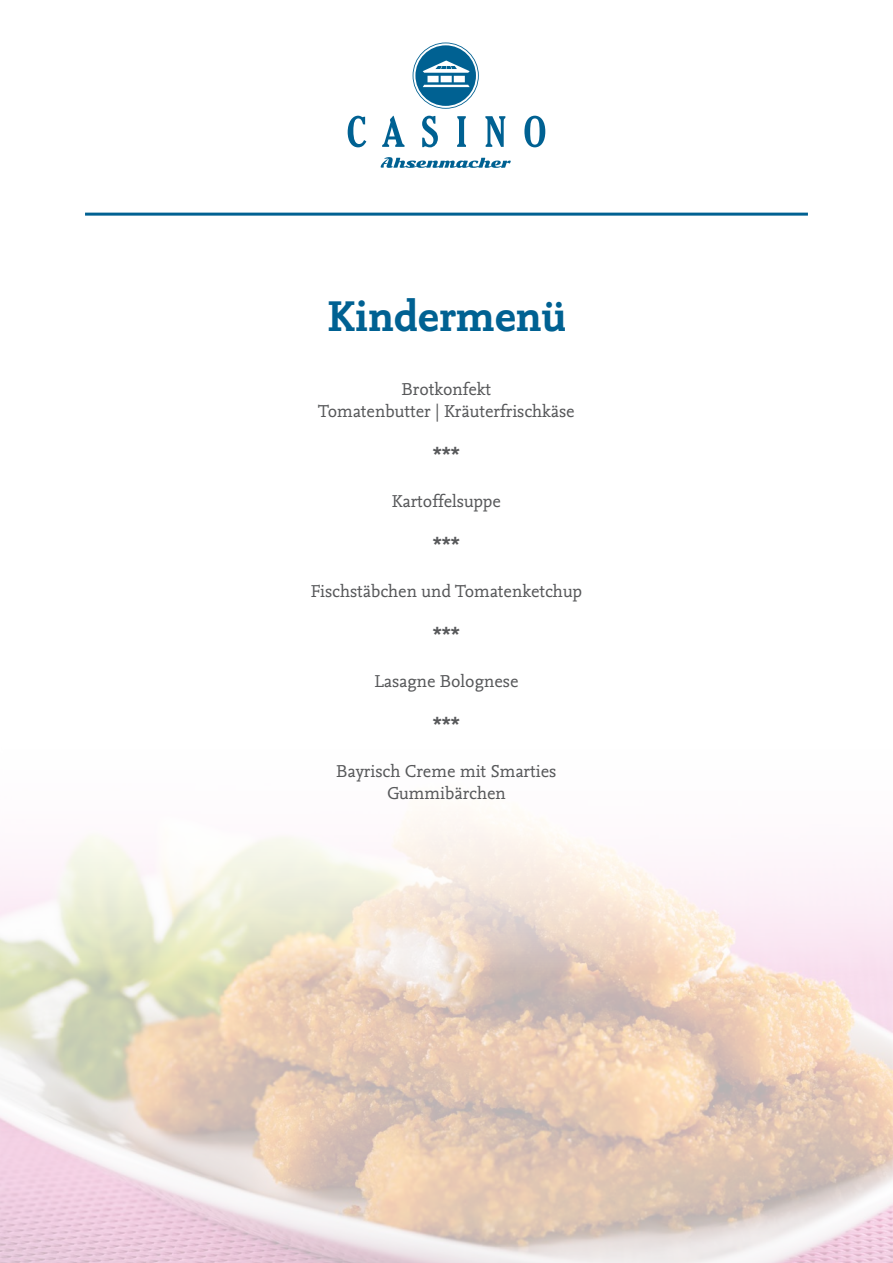
<style>
.page{position:relative;width:893px;height:1263px;background:#fff}
.page>*{position:absolute;margin:0;border:0;box-sizing:border-box;transform-origin:0 0}
.t1{font:700 45px "Nexus Mix TF";color:#006192}
.t2{font:18px/21.6px "Nexus Mix TF";color:#57585a;text-align:center}
.t3{font:700 18px "Nexus Mix TF";color:#57585a}
</style>
<div class="page">
<svg style="left:381px;top:157px;width:130px;height:11px"></svg>
<svg style="left:348px;top:116px;width:18px;height:31px"></svg>
<svg style="left:382px;top:116px;width:22px;height:31px"></svg>
<svg style="left:422px;top:116px;width:16px;height:31px"></svg>
<svg style="left:457px;top:116px;width:9px;height:31px"></svg>
<svg style="left:485px;top:116px;width:20px;height:31px"></svg>
<svg style="left:524px;top:116px;width:21px;height:31px"></svg>
<svg style="left:413px;top:43px;width:66px;height:66px"></svg>
<img style="left:0;top:814px;width:893px;height:449px">
<hr style="left:85px;top:213px;width:723px;height:3px;background:#006192">
<h1 class="t1" style="left:326px;top:287px;width:241px">Kindermenü</h1>
<p class="t2" style="left:318px;top:378px;width:258px">Brotkonfekt<br>Tomatenbutter | Kräuterfrischkäse</p>
<p class="t3" style="left:433px;top:443px;width:28px">***</p>
<p class="t2" style="left:392px;top:490px;width:111px">Kartoffelsuppe</p>
<p class="t3" style="left:433px;top:533px;width:28px">***</p>
<p class="t2" style="left:311px;top:580px;width:273px">Fischstäbchen und Tomatenketchup</p>
<p class="t3" style="left:433px;top:623px;width:28px">***</p>
<p class="t2" style="left:374px;top:670px;width:146px">Lasagne Bolognese</p>
<p class="t3" style="left:433px;top:713px;width:28px">***</p>
<p class="t2" style="left:337px;top:760px;width:221px">Bayrisch Creme mit Smarties<br>Gummibärchen</p>
</div>
